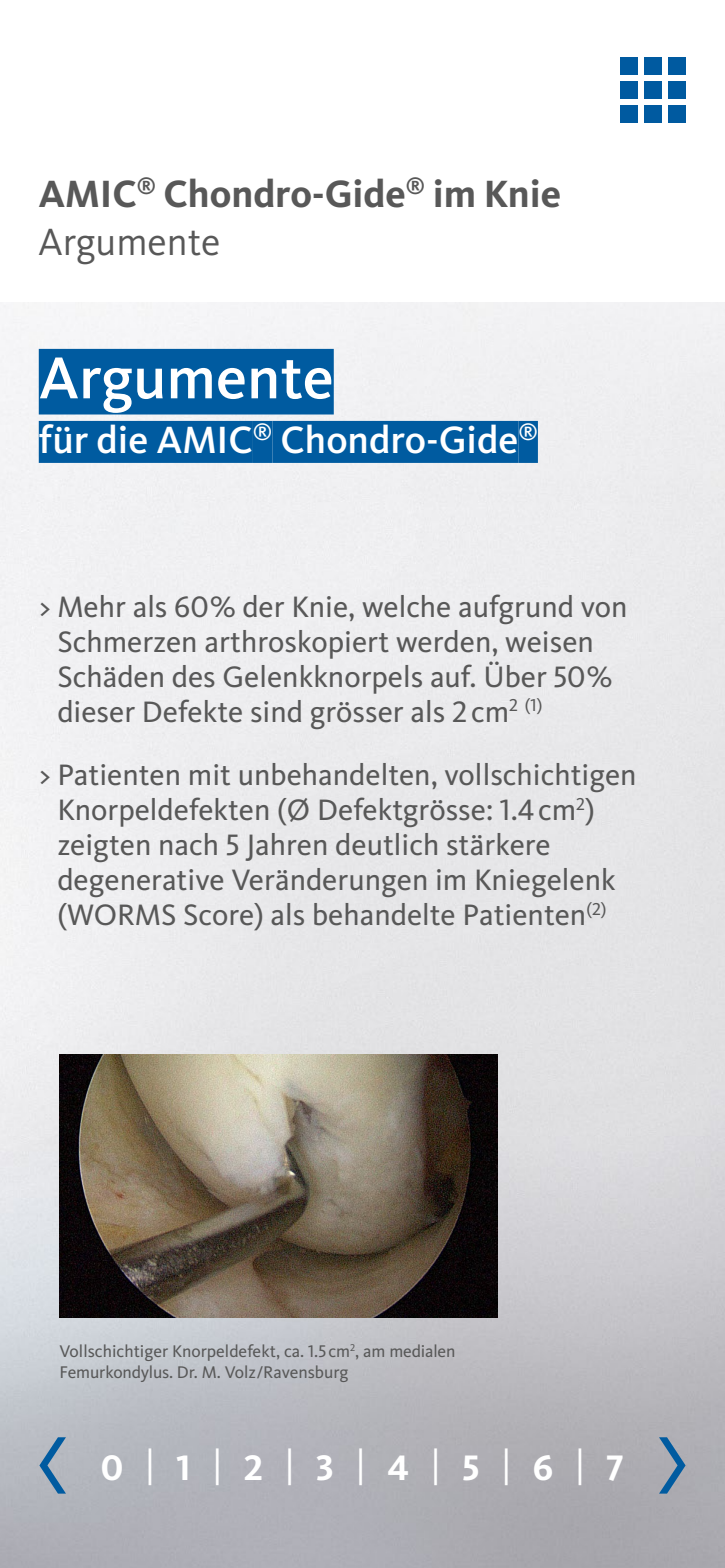
<style>
.page{position:relative;width:725px;height:1568px;background:#fff}
.page>*{position:absolute;margin:0;border:0;box-sizing:border-box;transform-origin:0 0}
.t1{font:500 61.25px "Kievit Pro";color:#fff}
.t2{font:700 39.38px/48.1px "Kievit Pro";color:#585858}
.t3{font:500 39.38px "Kievit Pro";color:#fff}
.t4{font:700 36.75px "Kievit OT";color:#fff}
.t5{font:30.62px/35px "Kievit Pro";color:#585858}
.t6{font:17.5px/21px "Kievit Pro";color:#585858}
.s1{font-weight:400}
</style>
<div class="page">
<img style="left:0;top:303px;width:724px;height:1265px">
<div style="left:620px;top:106px;width:17px;height:17px;background:#005aa0"></div>
<div style="left:644px;top:106px;width:17px;height:17px;background:#005aa0"></div>
<div style="left:668px;top:106px;width:17px;height:17px;background:#005aa0"></div>
<div style="left:620px;top:82px;width:17px;height:17px;background:#005aa0"></div>
<div style="left:644px;top:82px;width:17px;height:17px;background:#005aa0"></div>
<div style="left:668px;top:82px;width:17px;height:17px;background:#005aa0"></div>
<div style="left:620px;top:57px;width:18px;height:18px;background:#005aa0"></div>
<div style="left:644px;top:57px;width:17px;height:18px;background:#005aa0"></div>
<div style="left:668px;top:57px;width:17px;height:18px;background:#005aa0"></div>
<svg style="left:39px;top:1437px;width:27px;height:57px;background:#809cb6"></svg>
<svg style="left:659px;top:1437px;width:26px;height:57px"></svg>
<div style="left:39px;top:349px;width:295px;height:66px;background:#005ba0"></div>
<div style="left:39px;top:421px;width:214px;height:42px;background:#005ba0"></div>
<div style="left:253px;top:421px;width:19px;height:42px;background:#005ba0"></div>
<div style="left:272px;top:421px;width:246px;height:42px;background:#005ba0"></div>
<div style="left:518px;top:421px;width:20px;height:42px;background:#005ba0"></div>
<img style="left:60px;top:1055px;width:437px;height:262px">
<p class="t2" style="left:38px;top:169px;width:524px">AMIC<sup>®</sup> Chondro-Gide<sup>®</sup> im Knie<br><span class="s1">Argumente</span></p>
<h1 class="t1" style="left:39px;top:341px;width:296px">Argumente</h1>
<p class="t3" style="left:39px;top:416px;width:500px">für die AMIC<sup>®</sup> Chondro-Gide<sup>®</sup></p>
<p class="t5" style="left:57px;top:588px;width:571px;text-indent:-18px">&gt; Mehr als 60% der Knie, welche aufgrund von Schmerzen arthroskopiert werden, weisen Schäden des Gelenkknorpels auf. Über 50% dieser Defekte sind grösser als 2 cm<sup>2</sup> <sup>(1)</sup></p>
<p class="t5" style="left:57px;top:757px;width:580px;text-indent:-18px">&gt; Patienten mit unbehandelten, vollschichtigen Knorpeldefekten (Ø Defektgrösse: 1.4cm<sup>2</sup>) zeigten nach 5 Jahren deutlich stärkere degenerative Veränderungen im Kniegelenk (WORMS Score) als behandelte Patienten<sup>(2)</sup></p>
<p class="t6" style="left:60px;top:1341px;width:397px">Vollschichtiger Knorpeldefekt, ca. 1.5 cm<sup>2</sup>, am medialen<br>Femurkondylus. Dr. M. Volz/Ravensburg</p>
<p class="t4" style="left:101px;top:1446px;width:525px">0 <span class="s1">|</span> 1 <span class="s1">|</span> 2 <span class="s1">|</span> 3 <span class="s1">|</span> 4 <span class="s1">|</span> 5 <span class="s1">|</span> 6 <span class="s1">|</span> 7</p>
</div>
